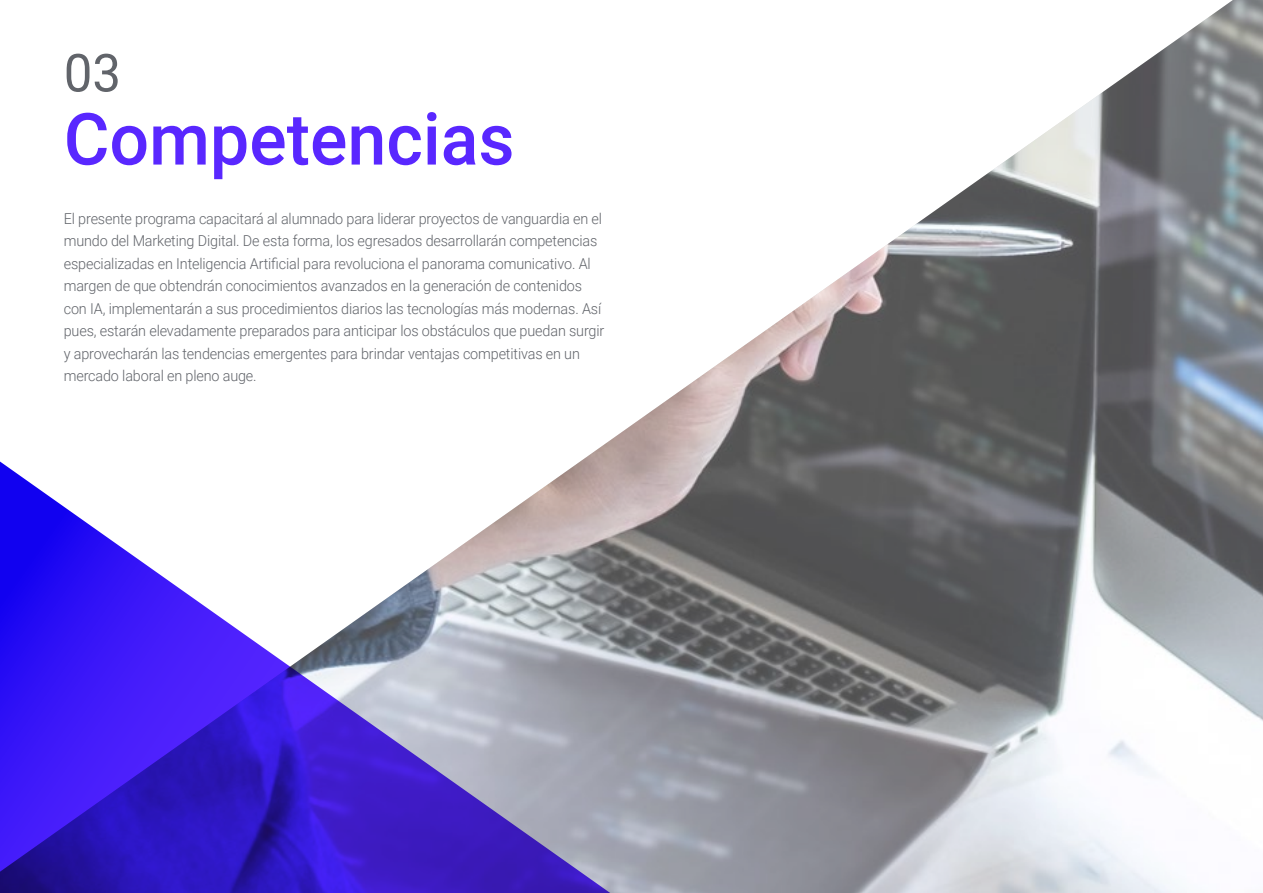
<style>
.page{position:relative;width:1263px;height:893px;background:#fff}
.page>*{position:absolute;margin:0;border:0;box-sizing:border-box;transform-origin:0 0}
.t1{font:500 72px "Roboto";color:#5927ff}
.t2{font:52.5px "Roboto";color:#61646a}
.t3{font:300 15px/22.5px "Roboto";letter-spacing:-.01em;color:#61646a;scale:.96 1}
</style>
<div class="page">
<img style="left:602px;top:0;width:661px;height:893px">
<svg style="left:0;top:446px;width:640px;height:447px"></svg>
<h2 class="t2" style="left:64px;top:36px;width:59px">03</h2>
<h1 class="t1" style="left:64px;top:89px;width:452px">Competencias</h1>
<p class="t3" style="left:64px;top:207px;width:565px">El presente programa capacitará al alumnado para liderar proyectos de vanguardia en el mundo del Marketing Digital. De esta forma, los egresados desarrollarán competencias especializadas en Inteligencia Artificial para revoluciona el panorama comunicativo. Al margen de que obtendrán conocimientos avanzados en la generación de contenidos con IA, implementarán a sus procedimientos diarios las tecnologías más modernas. Así pues, estarán elevadamente preparados para anticipar los obstáculos que puedan surgir y aprovecharán las tendencias emergentes para brindar ventajas competitivas en un mercado laboral en pleno auge.</p>
</div>
